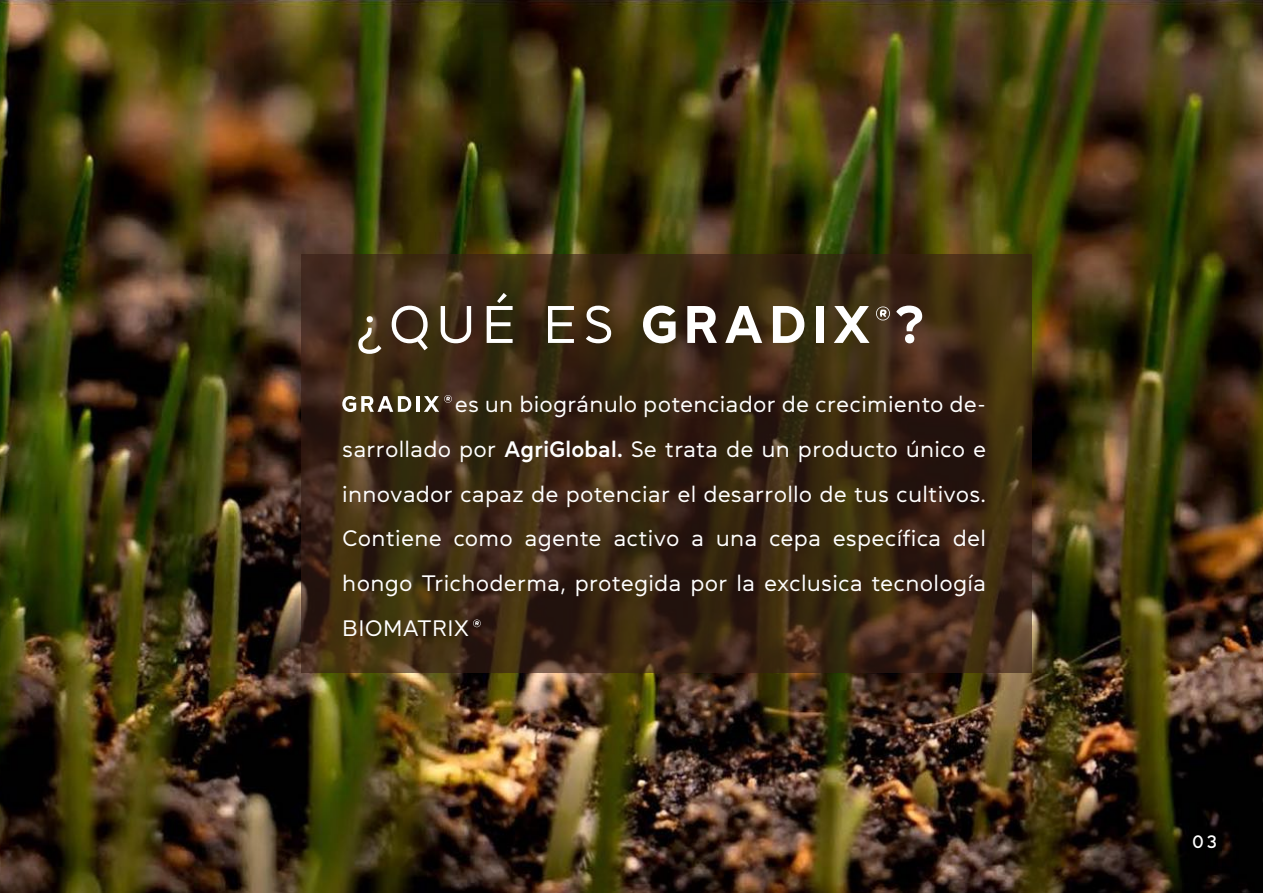
<style>
.page{position:relative;width:1263px;height:893px;background:#fff}
.page>*{position:absolute;margin:0;border:0;box-sizing:border-box;transform-origin:0 0}
.t1{font:700 52.8px "Daikon";letter-spacing:.11em;color:#fff}
.t2{font:22.35px/44.7px "Daikon";letter-spacing:.01em;color:#fff;text-align:justify}
.t3{font:500 18px "Daikon";color:#fff}
.s1{font-weight:400}
.s2{font-weight:600}
</style>
<div class="page">
<img style="left:0;top:0;width:1263px;height:893px">
<svg style="left:301px;top:254px;width:730px;height:418px;background:#3a2712"></svg>
<svg style="left:876px;top:306px;width:14px;height:14px"></svg>
<svg style="left:342px;top:396px;width:69px;height:16px"></svg>
<hr style="left:416px;top:396px;width:4px;height:16px;background:#fff">
<svg style="left:424px;top:395px;width:28px;height:17px"></svg>
<svg style="left:473px;top:619px;width:8px;height:8px"></svg>
<h1 class="t1" style="left:356px;top:298px;width:569px"><span class="s1">¿QUÉ ES</span> GRADIX ?</h1>
<p class="t2" style="left:342px;top:382px;width:645px;text-indent:113px">es un biogránulo potenciador de crecimiento de&shy;sarrollado por <span class="s2">AgriGlobal.</span> Se trata de un producto único e innovador capaz de potenciar el desarrollo de tus cultivos.<br>Contiene como agente activo a una cepa específica del hongo Trichoderma, protegida por la exclusica tecnología BIOMATRIX</p>
<p class="t3" style="left:1192px;top:833px;width:26px">03</p>
</div>
